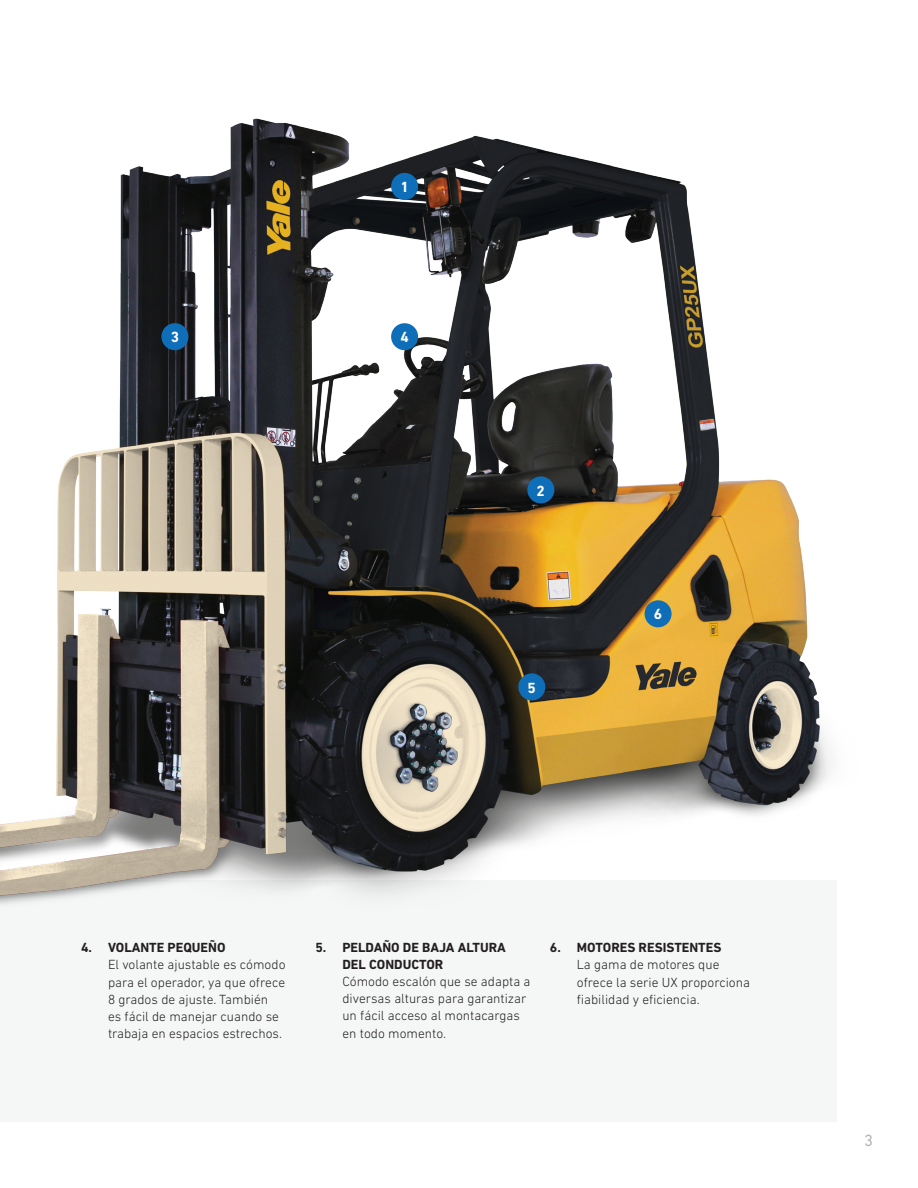
<style>
.page{position:relative;width:918px;height:1188px;background:#fff}
.page>*{position:absolute;margin:0;border:0;box-sizing:border-box;transform-origin:0 0}
.t1{font:16.5px "DIN Next LT Pro";color:#b4b5b8}
.t2{font:700 15px "DIN Next LT Pro";color:#fff}
.t3{font:300 13.5px/17.2px "DIN Next LT Pro";color:#231f20}
.s1{font-weight:700}
</style>
<div class="page">
<div style="left:1px;top:880px;width:836px;height:242px;background:#f5f7f7"></div>
<img style="left:0;top:118px;width:831px;height:792px">
<div style="left:391px;top:173px;width:27px;height:27px;background:#0f6eb8;border-radius:50%"></div>
<div style="left:527px;top:476px;width:27px;height:27px;background:#0f6eb8;border-radius:50%"></div>
<div style="left:161px;top:323px;width:27px;height:27px;background:#0f6eb8;border-radius:50%"></div>
<div style="left:391px;top:323px;width:27px;height:27px;background:#0f6eb8;border-radius:50%"></div>
<div style="left:518px;top:673px;width:27px;height:27px;background:#0f6eb8;border-radius:50%"></div>
<div style="left:645px;top:600px;width:27px;height:27px;background:#0f6eb8;border-radius:50%"></div>
<p class="t2" style="left:400px;top:178px;width:10px">1</p>
<p class="t2" style="left:171px;top:328px;width:10px">3</p>
<p class="t2" style="left:400px;top:328px;width:10px">4</p>
<p class="t2" style="left:537px;top:482px;width:10px">2</p>
<p class="t2" style="left:528px;top:679px;width:10px">5</p>
<p class="t2" style="left:654px;top:606px;width:10px">6</p>
<p class="t3" style="left:108px;top:939px;width:179px;text-indent:-27px"><span class="s1">4. VOLANTE PEQUEÑO<br></span>El volante ajustable es cómodo para el operador, ya que ofrece<br>8 grados de ajuste. También<br>es fácil de manejar cuando se trabaja en espacios estrechos.</p>
<p class="t3" style="left:342px;top:939px;width:190px;text-indent:-27px"><span class="s1">5. PELDAÑO DE BAJA ALTURA<br>DEL CONDUCTOR<br></span>Cómodo escalón que se adapta a diversas alturas para garantizar un fácil acceso al montacargas en todo momento.</p>
<p class="t3" style="left:577px;top:939px;width:175px;text-indent:-27px"><span class="s1">6. MOTORES RESISTENTES<br></span>La gama de motores que ofrece la serie UX proporciona fiabilidad y eficiencia.</p>
<p class="t1" style="left:864px;top:1131px;width:10px">3</p>
</div>
